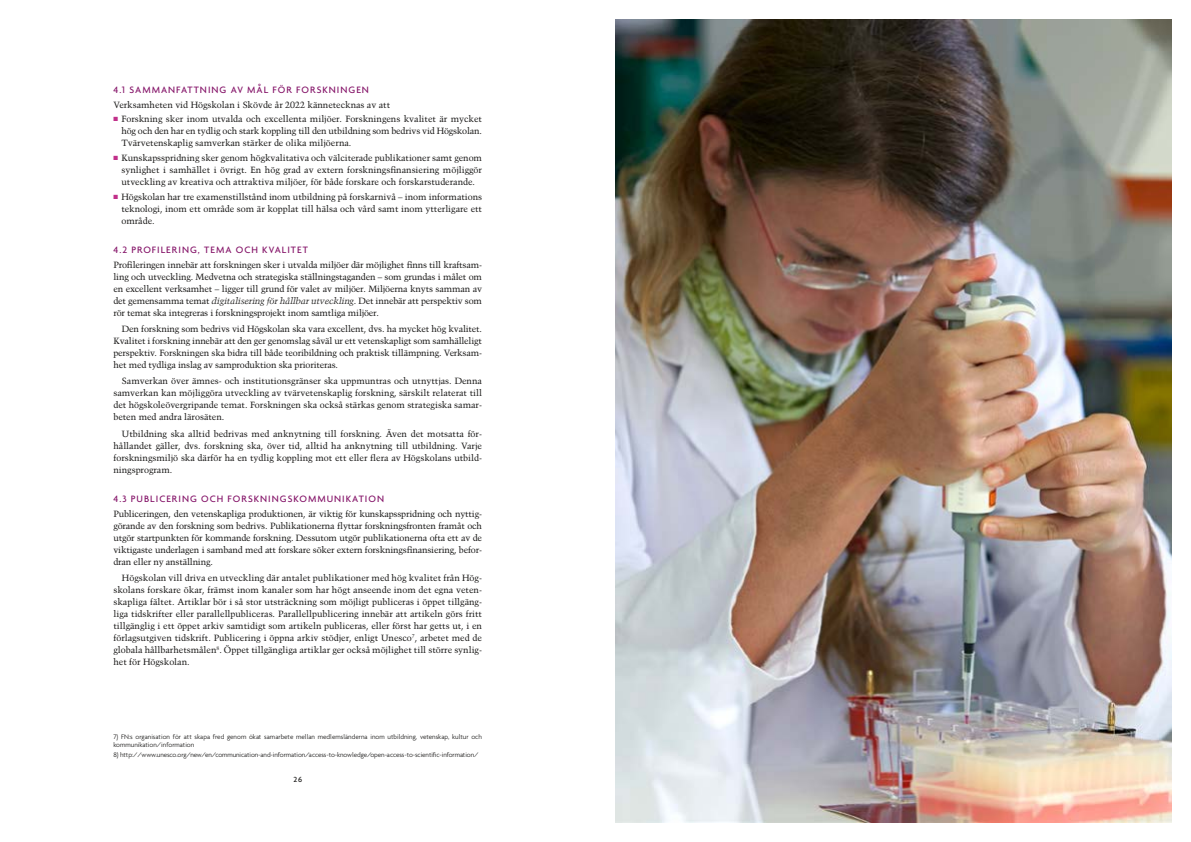
<style>
.page{position:relative;width:1191px;height:842px;background:#fff}
.page>*{position:absolute;margin:0;border:0;box-sizing:border-box;transform-origin:0 0}
.t1{font:500 10px "Agenda";letter-spacing:.1em;color:#841368}
.t2{font:9px/12px "Trump Mediaeval LT Std";letter-spacing:-.005em;color:#161514;text-align:justify}
.t3{font:500 8px "Agenda";color:#161514}
.t4{font:300 7px/8.4px "Agenda";color:#161514}
.s1{font-style:italic}
</style>
<div class="page">
<img style="left:615px;top:20px;width:556px;height:802px">
<p class="t1" style="left:113px;top:83px;width:257px">4.1 SAMMANFATTNING AV MÅL FÖR FORSKNINGEN</p>
<p class="t2" style="left:113px;top:97px;width:370px;line-height:14.8px">Verksamheten vid Högskolan i Skövde år 2022 kännetecknas av att<br><sup>N</sup> Forskning sker inom utvalda och excellenta miljöer. Forskningens kvalitet är mycket</p>
<p class="t2" style="left:121px;top:125px;width:362px">hög och den har en tydlig och stark koppling till den utbildning som bedrivs vid Högskolan.<br>Tvärvetenskaplig samverkan stärker de olika miljöerna.</p>
<p class="t2" style="left:121px;top:152px;width:362px;text-indent:-8px"><sup>N</sup> Kunskapsspridning sker genom högkvalitativa och välciterade publikationer samt genom synlighet i samhället i övrigt. En hög grad av extern forskningsfinansiering möjliggör utveckling av kreativa och attraktiva miljöer, för både forskare och forskarstuderande.</p>
<p class="t2" style="left:121px;top:191px;width:362px;text-indent:-8px"><sup>N</sup> Högskolan har tre examenstillstånd inom utbildning på forskarnivå – inom informations teknologi, inom ett område som är kopplat till hälsa och vård samt inom ytterligare ett område.</p>
<p class="t1" style="left:113px;top:244px;width:196px">4.2 PROFILERING, TEMA OCH KVALITET</p>
<p class="t2" style="left:113px;top:259px;width:370px">Profileringen innebär att forskningen sker i utvalda miljöer där möjlighet finns till kraftsam&shy;ling och utveckling. Medvetna och strategiska ställningstaganden – som grundas i målet om en excellent verksamhet – ligger till grund för valet av miljöer. Miljöerna knyts samman av det gemensamma temat <span class="s1">digitalisering för hållbar utveckling</span>. Det innebär att perspektiv som rör temat ska integreras i forskningsprojekt inom samtliga miljöer.</p>
<p class="t2" style="left:113px;top:323px;width:370px;text-indent:9px">Den forskning som bedrivs vid Högskolan ska vara excellent, dvs. ha mycket hög kvalitet.<br>Kvalitet i forskning innebär att den ger genomslag såväl ur ett vetenskapligt som samhälleligt perspektiv. Forskningen ska bidra till både teoribildning och praktisk tillämpning. Verksam&shy;het med tydliga inslag av samproduktion ska prioriteras.</p>
<p class="t2" style="left:113px;top:375px;width:370px;text-indent:9px">Samverkan över ämnes- och institutionsgränser ska uppmuntras och utnyttjas. Denna samverkan kan möjliggöra utveckling av tvärvetenskaplig forskning, särskilt relaterat till det högskoleövergripande temat. Forskningen ska också stärkas genom strategiska samar&shy;beten med andra lärosäten.</p>
<p class="t2" style="left:113px;top:427px;width:370px;text-indent:9px">Utbildning ska alltid bedrivas med anknytning till forskning. Även det motsatta för&shy;hållandet gäller, dvs. forskning ska, över tid, alltid ha anknytning till utbildning. Varje forskningsmiljö ska därför ha en tydlig koppling mot ett eller flera av Högskolans utbild&shy;ningsprogram.</p>
<p class="t1" style="left:113px;top:492px;width:272px">4.3 PUBLICERING OCH FORSKNINGSKOMMUNIKATION</p>
<p class="t2" style="left:113px;top:507px;width:370px">Publiceringen, den vetenskapliga produktionen, är viktig för kunskapsspridning och nyttig&shy;görande av den forskning som bedrivs. Publikationerna flyttar forskningsfronten framåt och utgör startpunkten för kommande forskning. Dessutom utgör publikationerna ofta ett av de viktigaste underlagen i samband med att forskare söker extern forskningsfinansiering, befor&shy;dran eller ny anställning.</p>
<p class="t2" style="left:113px;top:572px;width:370px;text-indent:9px">Högskolan vill driva en utveckling där antalet publikationer med hög kvalitet från Hög&shy;skolans forskare ökar, främst inom kanaler som har högt anseende inom det egna veten&shy;skapliga fältet. Artiklar bör i så stor utsträckning som möjligt publiceras i öppet tillgäng&shy;liga tidskrifter eller parallellpubliceras. Parallellpublicering innebär att artikeln görs fritt tillgänglig i ett öppet arkiv samtidigt som artikeln publiceras, eller först har getts ut, i en förlagsutgiven tidskrift. Publicering i öppna arkiv stödjer, enligt Unesco<sup>7</sup>, arbetet med de globala hållbarhetsmålen<sup>8</sup>. Öppet tillgängliga artiklar ger också möjlighet till större synlig&shy;het för Högskolan.</p>
<p class="t4" style="left:113px;top:732px;width:370px">7) FN:s organisation för att skapa fred genom ökat samarbete mellan medlemsländerna inom utbildning, vetenskap, kultur och kommunikation/information</p>
<p class="t4" style="left:113px;top:750px;width:366px">8) http://www.unesco.org/new/en/communication-and-information/access-to-knowledge/open-access-to-scientific-information/</p>
<p class="t3" style="left:293px;top:775px;width:10px">26</p>
</div>
